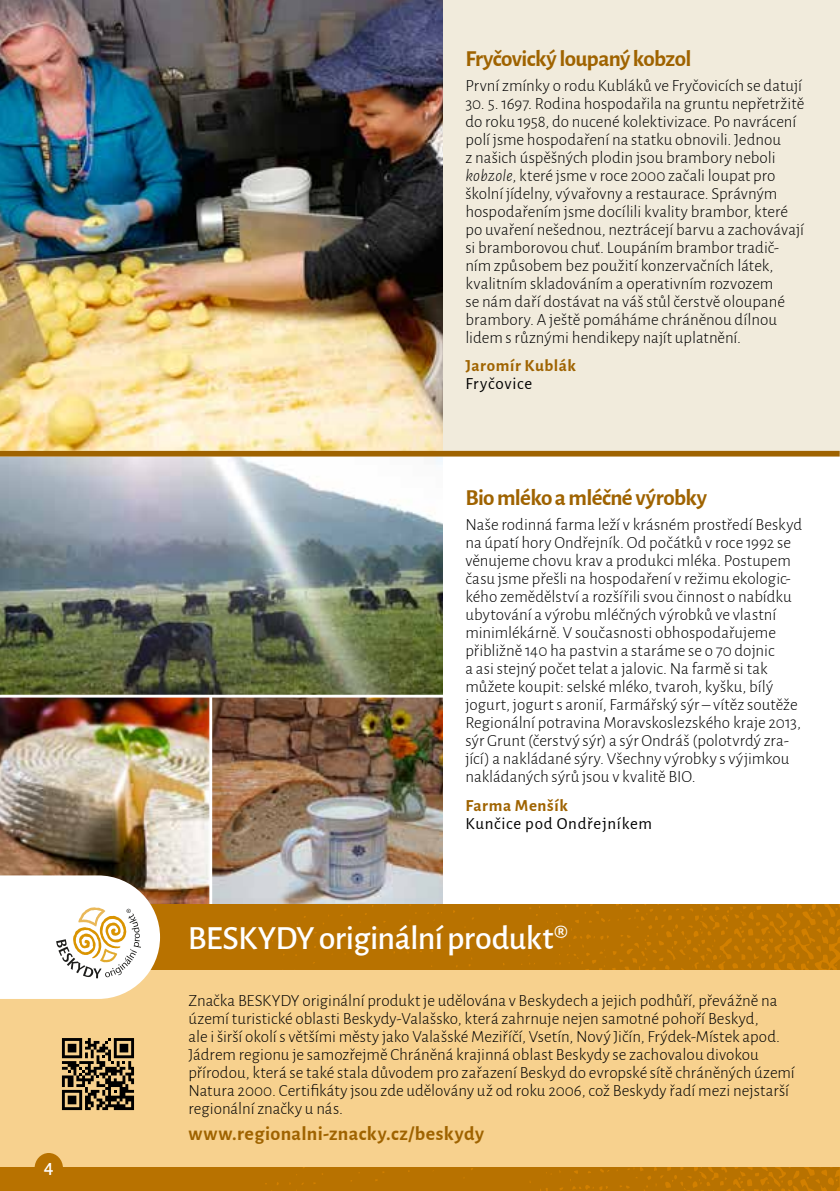
<style>
.page{position:relative;width:840px;height:1191px;background:#fff}
.page>*{position:absolute;margin:0;border:0;box-sizing:border-box;transform-origin:0 0}
.t1{font:500 34px "Alegreya Sans";letter-spacing:-.015em;color:#fff}
.t2{font:700 23px "Alegreya Sans";letter-spacing:-.03em;color:#9f6300}
.t3{font:700 20px "Alegreya Sans";letter-spacing:.02em;color:#9f6300}
.t4{font:500 20px "Alegreya Sans";color:#fff}
.t5{font:300 17px/18px "Alegreya Sans";color:#000}
.t6{font:17px "Alegreya Sans";letter-spacing:.045em;color:#000}
.t7{font:700 17px "Alegreya Sans";letter-spacing:.03em;color:#9f6300}
.s1{font-style:italic}
</style>
<div class="page">
<div style="left:0;top:0;width:839px;height:454px;background:#f1ebdc"></div>
<div style="left:0;top:969px;width:839px;height:198px;background:#f7d18e"></div>
<img style="left:212px;top:697px;width:230px;height:207px">
<img style="left:0;top:697px;width:210px;height:207px">
<img style="left:0;top:456px;width:442px;height:239px">
<img style="left:0;top:0;width:442px;height:451px">
<div style="left:160px;top:904px;width:679px;height:65px;background:#b87200"></div>
<svg style="left:819px;top:942px;width:20px;height:27px"></svg>
<div style="left:0;top:451px;width:839px;height:5px;background:#9f6300"></div>
<div style="left:0;top:1167px;width:839px;height:24px;background:#b87200"></div>
<svg style="left:62px;top:1038px;width:72px;height:72px"></svg>
<svg style="left:0;top:875px;width:160px;height:124px"></svg>
<div style="left:35px;top:1153px;width:28px;height:30px;background:#b87200;border-radius:50%"></div>
<p class="t4" style="left:44px;top:1152px;width:11px">4</p>
<h2 class="t2" style="left:465px;top:42px;width:227px">Fryčovický loupaný kobzol</h2>
<p class="t5" style="left:465px;top:76px;width:338px">První zmínky o rodu Kubláků ve Fryčovicích se datují</p>
<p class="t5" style="left:465px;top:94px;width:340px">30. 5. 1697. Rodina hospodařila na gruntu nepřetržitě do roku 1958, do nucené kolektivizace. Po navrácení polí jsme hospodaření na statku obnovili. Jednou<br>z našich úspěšných plodin jsou brambory neboli <span class="s1">kobzole</span>, které jsme v roce 2000 začali loupat pro školní jídelny, vývařovny a restaurace. Správným hospodařením jsme docílili kvality brambor, které po uvaření nešednou, neztrácejí barvu a zachovávají si bramborovou chuť. Loupáním brambor tradič&shy;ním způsobem bez použití konzervačních látek, kvalitním skladováním a operativním rozvozem<br>se nám daří dostávat na váš stůl čerstvě oloupané brambory. A ještě pomáháme chráněnou dílnou lidem s různými hendikepy najít uplatnění.</p>
<p class="t7" style="left:465px;top:353px;width:112px">Jaromír Kublák</p>
<p class="t6" style="left:465px;top:372px;width:68px">Fryčovice</p>
<h2 class="t2" style="left:465px;top:481px;width:243px">Bio mléko a mléčné výrobky</h2>
<p class="t5" style="left:465px;top:515px;width:338px">Naše rodinná farma leží v krásném prostředí Beskyd na úpatí hory Ondřejník. Od počátků v roce 1992 se věnujeme chovu krav a produkci mléka. Postupem času jsme přešli na hospodaření v režimu ekologic&shy;kého zemědělství a rozšířili svou činnost o nabídku ubytování a výrobu mléčných výrobků ve vlastní minimlékárně. V současnosti obhospodařujeme přibližně 140 ha pastvin a staráme se o 70 dojnic<br>a asi stejný počet telat a jalovic. Na farmě si tak můžete koupit: selské mléko, tvaroh, kyšku, bílý jogurt, jogurt s aronií, Farmářský sýr – vítěz soutěže Regionální potravina Moravskoslezského kraje 2013, sýr Grunt (čerstvý sýr) a sýr Ondráš (polotvrdý zra&shy;jící) a nakládané sýry. Všechny výrobky s výjimkou nakládaných sýrů jsou v kvalitě BIO.</p>
<p class="t7" style="left:465px;top:792px;width:104px">Farma Menšík</p>
<p class="t6" style="left:465px;top:811px;width:188px">Kunčice pod Ondřejníkem</p>
<h1 class="t1" style="left:188px;top:914px;width:382px">BESKYDY originální produkt®</h1>
<p class="t5" style="left:188px;top:990px;width:607px">Značka BESKYDY originální produkt je udělována v Beskydech a jejich podhůří, převážně na území turistické oblasti Beskydy-Valašsko, která zahrnuje nejen samotné pohoří Beskyd,<br>ale i širší okolí s většími městy jako Valašské Meziříčí, Vsetín, Nový Jičín, Frýdek-Místek apod.<br>Jádrem regionu je samozřejmě Chráněná krajinná oblast Beskydy se zachovalou divokou přírodou, která se také stala důvodem pro zařazení Beskyd do evropské sítě chráněných území Natura 2000. Certifikáty jsou zde udělovány už od roku 2006, což Beskydy řadí mezi nejstarší regionální značky u nás.</p>
<p class="t3" style="left:188px;top:1118px;width:297px">www.regionalni-znacky.cz/beskydy</p>
</div>
